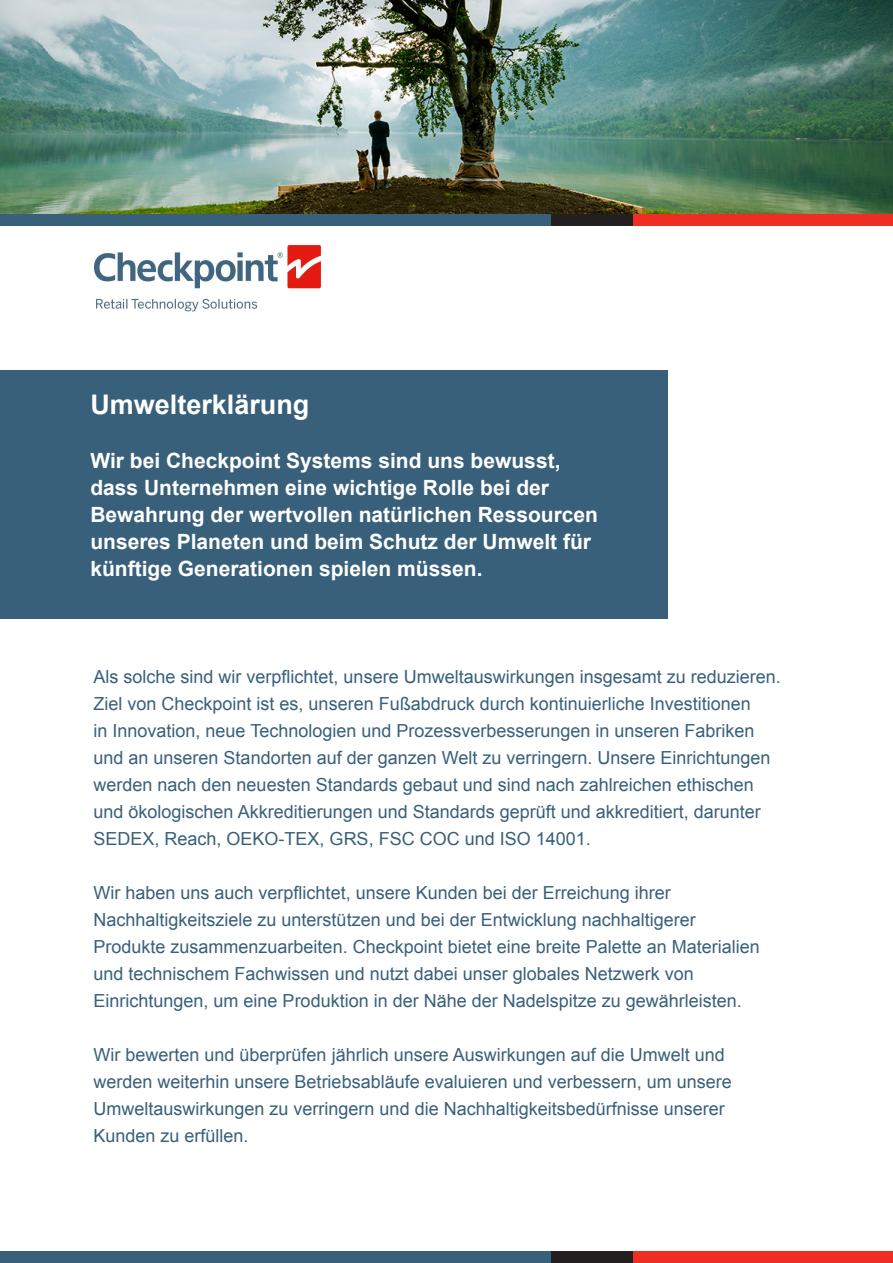
<style>
.page{position:relative;width:893px;height:1263px;background:#fff}
.page>*{position:absolute;margin:0;border:0;box-sizing:border-box;transform-origin:0 0}
.t1{font:700 27px "Arial";color:#fff}
.t2{font:700 21px/27px "Arial";color:#fff}
.t3{font:18px/27px "Arial";color:#38607a}
</style>
<div class="page">
<img style="left:0;top:0;width:893px;height:215px">
<div style="left:0;top:215px;width:552px;height:11px;background:#38607a"></div>
<div style="left:551px;top:215px;width:84px;height:11px;background:#231f20"></div>
<div style="left:634px;top:215px;width:259px;height:11px;background:#ee2e22"></div>
<div style="left:0;top:370px;width:668px;height:249px;background:#38607a"></div>
<img style="left:95px;top:246px;width:226px;height:65px">
<div style="left:0;top:1251px;width:552px;height:12px;background:#38607a"></div>
<div style="left:551px;top:1251px;width:84px;height:12px;background:#231f20"></div>
<div style="left:634px;top:1251px;width:259px;height:12px;background:#ee2e22"></div>
<p class="t1" style="left:90px;top:387px;width:221px">Umwelterklärung</p>
<p class="t2" style="left:90px;top:448px;width:509px">Wir bei Checkpoint Systems sind uns bewusst, dass Unternehmen eine wichtige Rolle bei der Bewahrung der wertvollen natürlichen Ressourcen unseres Planeten und beim Schutz der Umwelt für künftige Generationen spielen müssen.</p>
<p class="t3" style="left:94px;top:663px;width:689px">Als solche sind wir verpflichtet, unsere Umweltauswirkungen insgesamt zu reduzieren.<br>Ziel von Checkpoint ist es, unseren Fußabdruck durch kontinuierliche Investitionen<br>in Innovation, neue Technologien und Prozessverbesserungen in unseren Fabriken und an unseren Standorten auf der ganzen Welt zu verringern. Unsere Einrichtungen werden nach den neuesten Standards gebaut und sind nach zahlreichen ethischen und ökologischen Akkreditierungen und Standards geprüft und akkreditiert, darunter SEDEX, Reach, OEKO-TEX, GRS, FSC COC und ISO 14001.</p>
<p class="t3" style="left:94px;top:879px;width:579px">Wir haben uns auch verpflichtet, unsere Kunden bei der Erreichung ihrer</p>
<p class="t3" style="left:94px;top:906px;width:604px">Nachhaltigkeitsziele zu unterstützen und bei der Entwicklung nachhaltigerer</p>
<p class="t3" style="left:94px;top:933px;width:668px">Produkte zusammenzuarbeiten. Checkpoint bietet eine breite Palette an Materialien und technischem Fachwissen und nutzt dabei unser globales Netzwerk von</p>
<p class="t3" style="left:94px;top:987px;width:650px">Einrichtungen, um eine Produktion in der Nähe der Nadelspitze zu gewährleisten.</p>
<p class="t3" style="left:94px;top:1041px;width:633px">Wir bewerten und überprüfen jährlich unsere Auswirkungen auf die Umwelt und</p>
<p class="t3" style="left:94px;top:1068px;width:640px">werden weiterhin unsere Betriebsabläufe evaluieren und verbessern, um unsere</p>
<p class="t3" style="left:94px;top:1095px;width:633px">Umweltauswirkungen zu verringern und die Nachhaltigkeitsbedürfnisse unserer</p>
<p class="t3" style="left:94px;top:1122px;width:157px">Kunden zu erfüllen.</p>
</div>
